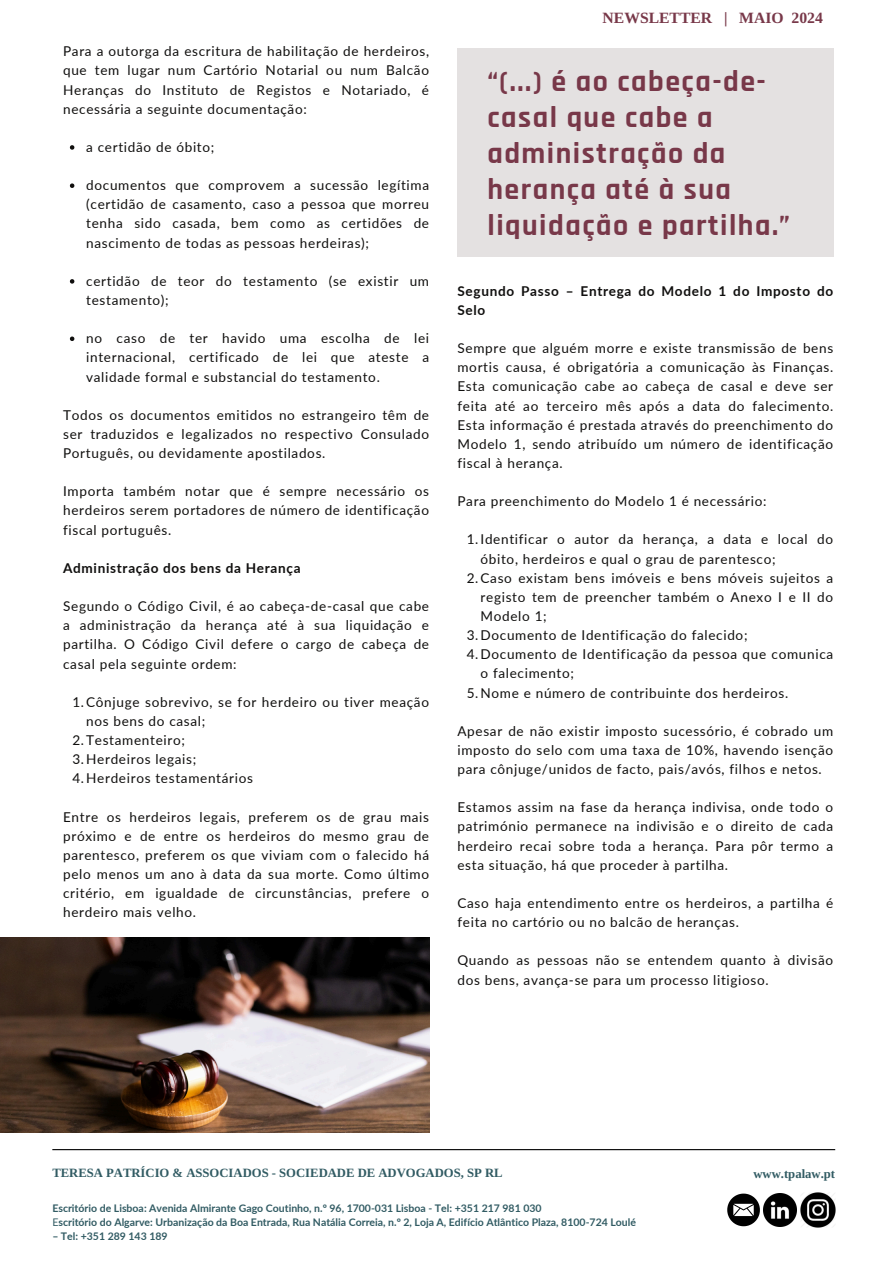
<style>
.page{position:relative;width:894px;height:1264px;background:#fff}
.page>*{position:absolute;margin:0;border:0;box-sizing:border-box;transform-origin:0 0}
.t1{font:700 29.85px/36px "Rajdhani";letter-spacing:.05em;color:#783849}
.t2{font:700 15.6px "Libra Serif Modern";color:#783849}
.t3{font:13.5px/19.2px "Lato";letter-spacing:.05em;color:#100f0e;text-align:justify}
.t4{font:700 13.5px/19.2px "Lato";letter-spacing:.05em;color:#100f0e}
.t5{font:700 12.75px "Libra Serif Modern";color:#315b63}
.t6{font:700 12.6px "Libra Serif Modern";color:#315b63}
.t7{font:700 10.5px/14px "Lato";color:#315b63}
.s1{font-weight:400}
</style>
<div class="page">
<svg style="left:70px;top:145px;width:4px;height:5px"></svg>
<svg style="left:70px;top:183px;width:4px;height:5px"></svg>
<svg style="left:70px;top:279px;width:4px;height:4px"></svg>
<svg style="left:70px;top:336px;width:4px;height:5px"></svg>
<div style="left:457px;top:48px;width:376px;height:208px;background:#e4e1e1"></div>
<img style="left:0;top:937px;width:430px;height:195px">
<svg style="left:727px;top:1193px;width:32px;height:33px"></svg>
<img style="left:763px;top:1193px;width:33px;height:33px">
<img style="left:800px;top:1192px;width:35px;height:35px">
<hr style="left:52px;top:1149px;width:783px;height:1px;background:#000">
<h2 class="t3" style="left:63px;top:41px;width:367px">Para a outorga da escritura de habilitação de herdeiros, que tem lugar num Cartório Notarial ou num Balcão Heranças do Instituto de Registos e Notariado, é necessária a seguinte documentação:</h2>
<h5 class="t3" style="left:86px;top:137px;width:130px">a certidão de óbito;</h5>
<p class="t3" style="left:86px;top:175px;width:344px">documentos que comprovem a sucessão legítima (certidão de casamento, caso a pessoa que morreu tenha sido casada, bem como as certidões de nascimento de todas as pessoas herdeiras);</p>
<p class="t3" style="left:86px;top:271px;width:344px">certidão de teor do testamento (se existir um testamento);</p>
<p class="t3" style="left:86px;top:328px;width:344px">no caso de ter havido uma escolha de lei internacional, certificado de lei que ateste a validade formal e substancial do testamento.</p>
<p class="t3" style="left:63px;top:405px;width:367px">Todos os documentos emitidos no estrangeiro têm de ser traduzidos e legalizados no respectivo Consulado Português, ou devidamente apostilados.</p>
<h5 class="t3" style="left:63px;top:481px;width:367px">Importa também notar que é sempre necessário os herdeiros serem portadores de número de identificação fiscal português.</h5>
<h5 class="t4" style="left:63px;top:558px;width:239px">Administração dos bens da Herança</h5>
<h4 class="t3" style="left:63px;top:596px;width:367px">Segundo o Código Civil, é ao cabeça-de-casal que cabe a administração da herança até à sua liquidação e partilha. O Código Civil defere o cargo de cabeça de casal pela seguinte ordem:</h4>
<h5 class="t3" style="left:86px;top:692px;width:344px;text-indent:-14px">1.Cônjuge sobrevivo, se for herdeiro ou tiver meação nos bens do casal;</h5>
<p class="t3" style="left:72px;top:730px;width:114px">2.Testamenteiro;</p>
<p class="t3" style="left:72px;top:749px;width:125px">3.Herdeiros legais;</p>
<p class="t3" style="left:72px;top:768px;width:182px">4.Herdeiros testamentários</p>
<p class="t3" style="left:63px;top:806px;width:367px">Entre os herdeiros legais, preferem os de grau mais próximo e de entre os herdeiros do mesmo grau de parentesco, preferem os que viviam com o falecido há pelo menos um ano à data da sua morte. Como último critério, em igualdade de circunstâncias, prefere o herdeiro mais velho.</p>
<h5 class="t2" style="left:602px;top:9px;width:222px">NEWSLETTER | MAIO 2024</h5>
<h5 class="t1" style="left:487px;top:64px;width:304px">“(...) é ao cabeça-de&shy;casal que cabe a administração da herança até à sua liquidação e partilha.”</h5>
<h5 class="t4" style="left:457px;top:281px;width:377px">Segundo Passo – Entrega do Modelo 1 do Imposto do<br>Selo</h5>
<p class="t3" style="left:457px;top:338px;width:377px">Sempre que alguém morre e existe transmissão de bens mortis causa, é obrigatória a comunicação às Finanças.<br>Esta comunicação cabe ao cabeça de casal e deve ser feita até ao terceiro mês após a data do falecimento.<br>Esta informação é prestada através do preenchimento do Modelo 1, sendo atribuído um número de identificação fiscal à herança.</p>
<h1 class="t3" style="left:457px;top:491px;width:310px">Para preenchimento do Modelo 1 é necessário:</h1>
<h4 class="t3" style="left:480px;top:529px;width:354px;text-indent:-14px">1.Identificar o autor da herança, a data e local do óbito, herdeiros e qual o grau de parentesco;</h4>
<h5 class="t3" style="left:480px;top:568px;width:354px;text-indent:-14px">2.Caso existam bens imóveis e bens móveis sujeitos a registo tem de preencher também o Anexo I e II do Modelo 1;</h5>
<h5 class="t3" style="left:466px;top:625px;width:282px">3.Documento de Identificação do falecido;</h5>
<p class="t3" style="left:480px;top:644px;width:354px;text-indent:-14px">4.Documento de Identificação da pessoa que comunica o falecimento;</p>
<p class="t3" style="left:466px;top:682px;width:323px">5.Nome e número de contribuinte dos herdeiros.</p>
<p class="t3" style="left:457px;top:721px;width:377px">Apesar de não existir imposto sucessório, é cobrado um imposto do selo com uma taxa de 10%, havendo isenção para cônjuge/unidos de facto, pais/avós, filhos e netos.</p>
<p class="t3" style="left:457px;top:797px;width:377px">Estamos assim na fase da herança indivisa, onde todo o património permanece na indivisão e o direito de cada herdeiro recai sobre toda a herança. Para pôr termo a esta situação, há que proceder à partilha.</p>
<p class="t3" style="left:457px;top:893px;width:377px">Caso haja entendimento entre os herdeiros, a partilha é feita no cartório ou no balcão de heranças.</p>
<h5 class="t3" style="left:457px;top:950px;width:377px">Quando as pessoas não se entendem quanto à divisão dos bens, avança-se para um processo litigioso.</h5>
<p class="t6" style="left:52px;top:1165px;width:451px">TERESA PATRÍCIO &amp; ASSOCIADOS - SOCIEDADE DE ADVOGADOS, SP RL</p>
<p class="t7" style="left:52px;top:1200px;width:585px">Escritório de Lisboa: Avenida Almirante Gago Coutinho, n.º 96, 1700-031 Lisboa - Tel: +351 217 981 030<br><span class="s1">E</span>scritório do Algarve: Urbanização da Boa Entrada, Rua Natália Correia, n.º 2, Loja A, Edifício Atlântico Plaza, 8100-724 Loulé</p>
<p class="t7" style="left:52px;top:1228px;width:117px">– Tel: +351 289 143 189</p>
<p class="t5" style="left:753px;top:1166px;width:83px">www.tpalaw.pt</p>
</div>
